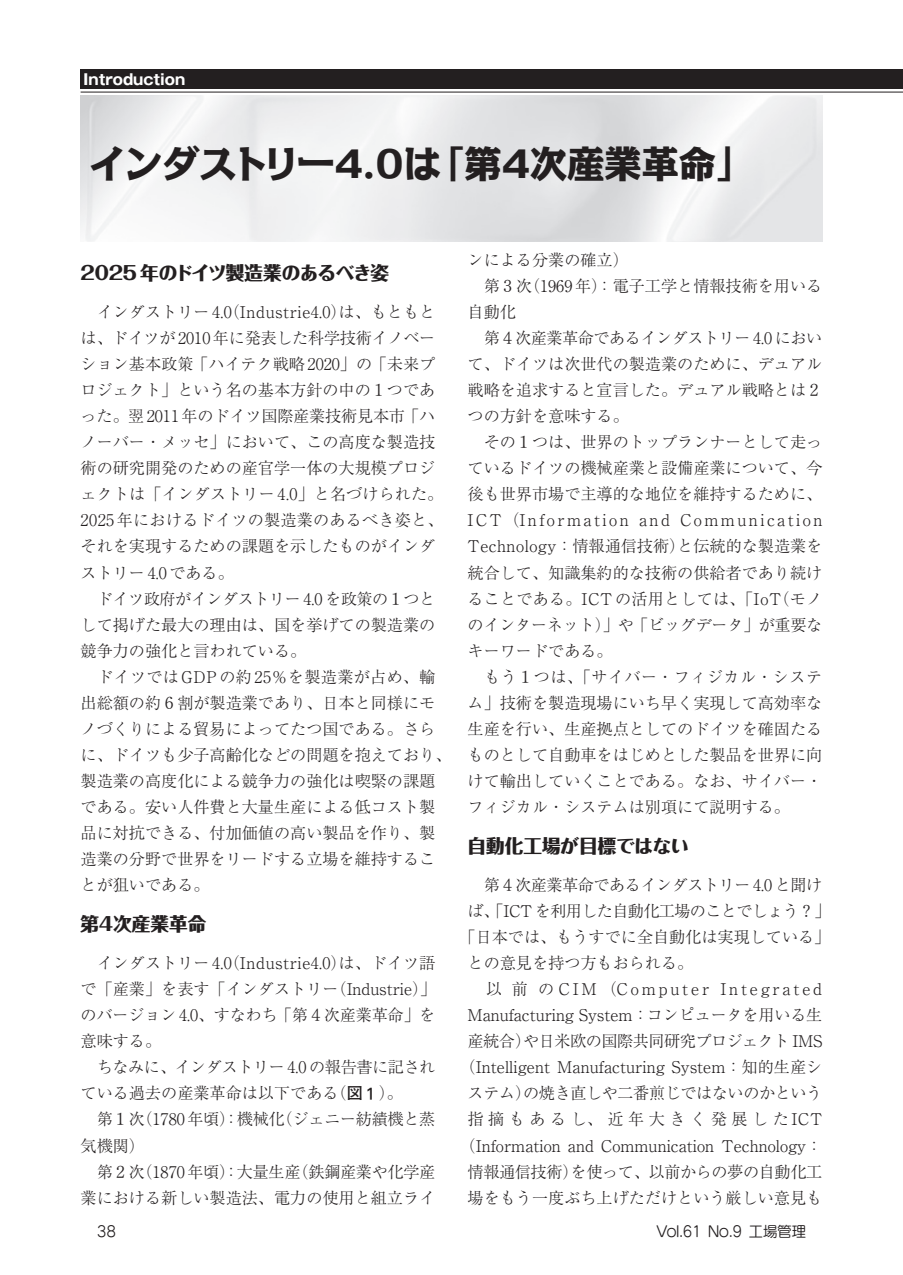
<style>
.page{position:relative;width:903px;height:1275px;background:#fff}
.page>*{position:absolute;margin:0;border:0;box-sizing:border-box;transform-origin:0 0}
.タイトル{font:800 37.27px "Kakumin Pro";letter-spacing:-.01em;color:#231f20}
._1行見出し{font:800 18.55px "Folk Pro";color:#231f20}
._1行見出し-2{font:800 18.55px "Folk Pro";letter-spacing:-.025em;color:#231f20}
.基000本文{font:300 16.1px/26.1px "Ryumin Pro";color:#231f20;text-align:justify}
.基000本文-2{font:300 16.1px/26.1px "Ryumin Pr 6";color:#231f20}
.基000本文-3{font:300 16.1px/26.1px "Ryumin Pr 6";letter-spacing:-.02em;color:#231f20;text-align:right}
.基000本文-4{font:300 16.1px/26.1px "Ryumin Pro";letter-spacing:-.025em;color:#231f20}
.基000本文-5{font:300 16.1px "Ryumin Pro";letter-spacing:-.04em;color:#231f20}
.基000本文-6{font:300 16.1px "Ryumin Pro";letter-spacing:-.03em;color:#231f20}
.基999柱{font:14.88px "Seurat Pro M";letter-spacing:-.05em;color:#231f20}
.基050図説{font:700 14.88px "Gothic MB101 Pro";color:#fff}
.基999ノンブル{font:14.88px "Seurat Pro M";color:#231f20}
.s1{font-family:"Ryumin Pr 6"}
.s2{font-family:"Tsuku Min Pro L";font-weight:400}
.s3{font-family:"Futo Go B101 Pr 6";font-weight:700}
.s4{font-family:"Iwa O Go Pro Db";font-weight:400;font-size:17.15px}
.s5{font-family:"Ryumin Pro"}
</style>
<div class="page">
<hr style="left:81px;top:92px;width:822px;height:1px;background:#231f20">
<div style="left:81px;top:69px;width:822px;height:20px;background:#231f20"></div>
<p class="基050図説" style="left:83px;top:67px;width:104px">Introduction</p>
<p class="タイトル" style="left:90px;top:134px;width:665px">インダストリー4.0は「第４次産業革命」</p>
<p class="_1行見出し-2" style="left:81px;top:257px;width:310px">2025 年のドイツ製造業のあるべき姿</p>
<p class="基000本文" style="left:81px;top:298px;width:364px;text-align:left;text-indent:16px">インダストリー4.0（Industrie4.0）は、もともとは、ドイツが2010 <span class="s1">年</span>に<span class="s1">発表</span>した<span class="s1">科学技術</span>イノベーション<span class="s1">基本政策</span>「ハイテク<span class="s1">戦略</span>2020」の「<span class="s1">未来</span>プロジェクト」という<span class="s1">名</span>の<span class="s1">基本方針</span>の<span class="s1">中</span>の<span class="s2">１</span>つであった。<span class="s1">翌</span> 2011 <span class="s1">年</span>のドイツ<span class="s1">国際産業技術見本市</span>「ハノーバー・メッセ」において、この<span class="s1">高度</span>な<span class="s1">製造技術</span>の<span class="s1">研究開発</span>のための<span class="s1">産官学一体</span>の<span class="s1">大規模</span>プロジェクトは「インダストリー4.0」と<span class="s1">名</span>づけられた。<br>2025<span class="s1">年</span>におけるドイツの<span class="s1">製造業</span>のあるべき<span class="s1">姿</span>と、それを<span class="s1">実現</span>するための<span class="s1">課題</span>を<span class="s1">示</span>したものがインダストリー 4.0である。</p>
<p class="基000本文" style="left:81px;top:584px;width:356px;text-indent:16px">ドイツ<span class="s1">政府</span>がインダストリー 4.0 を<span class="s1">政策</span>の<span class="s2">１</span>つとして<span class="s1">掲</span>げた<span class="s1">最大</span>の<span class="s1">理由</span>は、<span class="s1">国</span>を<span class="s1">挙</span>げての<span class="s1">製造業</span>の<span class="s1">競争力</span>の<span class="s1">強化</span>と<span class="s1">言</span>われている。</p>
<p class="基000本文" style="left:81px;top:662px;width:372px;text-align:left;text-indent:16px">ドイツではGDPの<span class="s1">約</span>25％を<span class="s1">製造業</span>が<span class="s1">占</span>め、<span class="s1">輸出総額</span>の<span class="s1">約</span><span class="s2">６</span><span class="s1">割</span>が<span class="s1">製造業</span>であり、<span class="s1">日本</span>と<span class="s1">同様</span>にモノづくりによる<span class="s1">貿易</span>によってたつ<span class="s1">国</span>である。さらに、ドイツも<span class="s1">少子高齢化</span>などの<span class="s1">問題</span>を<span class="s1">抱</span>えており、<span class="s1">製造業</span>の<span class="s1">高度化</span>による<span class="s1">競争力</span>の<span class="s1">強化</span>は<span class="s1">喫緊</span>の<span class="s1">課題</span>である。<span class="s1">安</span>い<span class="s1">人件費</span>と<span class="s1">大量生産</span>による<span class="s1">低</span>コスト<span class="s1">製品</span>に<span class="s1">対抗</span>できる、<span class="s1">付加価値</span>の<span class="s1">高</span>い<span class="s1">製品</span>を<span class="s1">作</span>り、<span class="s1">製造業</span>の<span class="s1">分野</span>で<span class="s1">世界</span>をリードする<span class="s1">立場</span>を<span class="s1">維持</span>することが<span class="s1">狙</span>いである。</p>
<p class="_1行見出し" style="left:81px;top:908px;width:127px">第４次産業革命</p>
<p class="基000本文" style="left:81px;top:949px;width:357px;text-indent:16px">インダストリー4.0（Industrie4.0）は、ドイツ<span class="s1">語</span>で「<span class="s1">産業</span>」を<span class="s1">表</span>す「インダストリー（Industrie）」のバージョン 4.0、すなわち「<span class="s1">第</span><span class="s2">４</span><span class="s1">次産業革命</span>」を<span class="s1">意味</span>する。</p>
<p class="基000本文-4" style="left:81px;top:1053px;width:356px;text-indent:16px">ちなみに、インダストリー 4.0 の<span class="s1">報告書</span>に<span class="s1">記</span>されている<span class="s1">過去</span>の<span class="s1">産業革命</span>は<span class="s1">以下</span>である（<span class="s3">図</span><span class="s4">１</span>）。</p>
<p class="基000本文-2" style="left:81px;top:1105px;width:356px;text-indent:16px">第<span class="s2">１</span>次<span class="s5">（1780</span> 年頃<span class="s5">）：</span>機械化<span class="s5">（ジェニー</span>紡績機<span class="s5">と</span>蒸気機関<span class="s5">）</span></p>
<p class="基000本文-3" style="left:81px;top:1157px;width:356px">第<span class="s2">２</span>次<span class="s5">（1870</span> 年頃<span class="s5">）：</span>大量生産<span class="s5">（</span>鉄鋼産業<span class="s5">や</span>化学産業<span class="s5">における</span>新<span class="s5">しい</span>製造法<span class="s5">、</span>電力<span class="s5">の</span>使用<span class="s5">と</span>組立<span class="s5">ライ</span></p>
<p class="基000本文" style="left:468px;top:246px;width:163px">ンによる<span class="s1">分業</span>の<span class="s1">確立</span>）</p>
<p class="基000本文-2" style="left:468px;top:272px;width:356px;text-indent:16px">第<span class="s2">３</span>次<span class="s5">（1969</span> 年<span class="s5">）：</span>電子工学<span class="s5">と</span>情報技術<span class="s5">を</span>用<span class="s5">いる</span>自動化</p>
<p class="基000本文" style="left:468px;top:324px;width:356px;text-indent:16px"><span class="s1">第</span><span class="s2">４</span><span class="s1">次産業革命</span>であるインダストリー 4.0 において、ドイツは<span class="s1">次世代</span>の<span class="s1">製造業</span>のために、デュアル<span class="s1">戦略</span>を<span class="s1">追求</span>すると<span class="s1">宣言</span>した。デュアル<span class="s1">戦略</span>とは<span class="s2">２</span>つの<span class="s1">方針</span>を<span class="s1">意味</span>する。</p>
<p class="基000本文" style="left:468px;top:428px;width:356px;text-indent:16px">その<span class="s2">１</span>つは、<span class="s1">世界</span>のトップランナーとして<span class="s1">走</span>っているドイツの<span class="s1">機械産業</span>と<span class="s1">設備産業</span>について、<span class="s1">今後</span>も<span class="s1">世界市場</span>で<span class="s1">主導的</span>な<span class="s1">地位</span>を<span class="s1">維持</span>するために、ICT（Information and Communication Technology：<span class="s1">情報通信技術</span>）と<span class="s1">伝統的</span>な<span class="s1">製造業</span>を<span class="s1">統合</span>して、<span class="s1">知識集約的</span>な<span class="s1">技術</span>の<span class="s1">供給者</span>であり<span class="s1">続</span>けることである。ICTの<span class="s1">活用</span>としては、「IoT（モノのインターネット）」や「ビッグデータ」が<span class="s1">重要</span>なキーワードである。</p>
<p class="基000本文" style="left:468px;top:662px;width:356px;text-indent:17px">もう<span class="s2">１</span>つは、「サイバー・フィジカル・システム」<span class="s1">技術</span>を<span class="s1">製造現場</span>にいち<span class="s1">早</span>く<span class="s1">実現</span>して<span class="s1">高効率</span>な<span class="s1">生産</span>を<span class="s1">行</span>い、<span class="s1">生産拠点</span>としてのドイツを<span class="s1">確固</span>たるものとして<span class="s1">自動車</span>をはじめとした<span class="s1">製品</span>を<span class="s1">世界</span>に<span class="s1">向</span>けて<span class="s1">輸出</span>していくことである。なお、サイバー・フィジカル・システムは<span class="s1">別項</span>にて<span class="s1">説明</span>する。</p>
<p class="_1行見出し" style="left:468px;top:830px;width:223px">自動化工場が目標ではない</p>
<p class="基000本文-6" style="left:484px;top:872px;width:340px"><span class="s1">第</span><span class="s2">４</span><span class="s1">次産業革命</span>であるインダストリー 4.0 と<span class="s1">聞</span>け</p>
<p class="基000本文-5" style="left:468px;top:898px;width:364px">ば、「ICT を<span class="s1">利用</span>した<span class="s1">自動化工場</span>のことでしょう<span class="s2">？</span>」</p>
<p class="基000本文" style="left:459px;top:923px;width:372px">「<span class="s1">日本</span>では、もうすでに<span class="s1">全自動化</span>は<span class="s1">実現</span>している」</p>
<p class="基000本文" style="left:468px;top:949px;width:227px">との<span class="s1">意見</span>を<span class="s1">持</span>つ<span class="s1">方</span>もおられる。</p>
<p class="基000本文" style="left:459px;top:975px;width:364px;text-align:right"><span class="s1">以 前</span> のCIM（Computer Integrated<br>Manufacturing System：コンピュータを<span class="s1">用</span>いる<span class="s1">生産統合</span>）や<span class="s1">日米欧</span>の<span class="s1">国際共同研究</span>プロジェクト IMS（Intelligent Manufacturing System：<span class="s1">知的生産</span>システム）の<span class="s1">焼</span>き<span class="s1">直</span>しや<span class="s1">二番煎</span>じではないのかという<span class="s1">指摘</span>もあるし、<span class="s1">近年大</span>きく<span class="s1">発展</span>したICT（Information and Communication Technology：<span class="s1">情報通信技術</span>）を<span class="s1">使</span>って、<span class="s1">以前</span>からの<span class="s1">夢</span>の<span class="s1">自動化工場</span>をもう<span class="s1">一度</span>ぶち<span class="s1">上</span>げただけという<span class="s1">厳</span>しい<span class="s1">意見</span>も</p>
<p class="基999ノンブル" style="left:97px;top:1222px;width:21px">38</p>
<p class="基999柱" style="left:657px;top:1222px;width:151px">Vol.61 No.9 工場管理</p>
</div>
